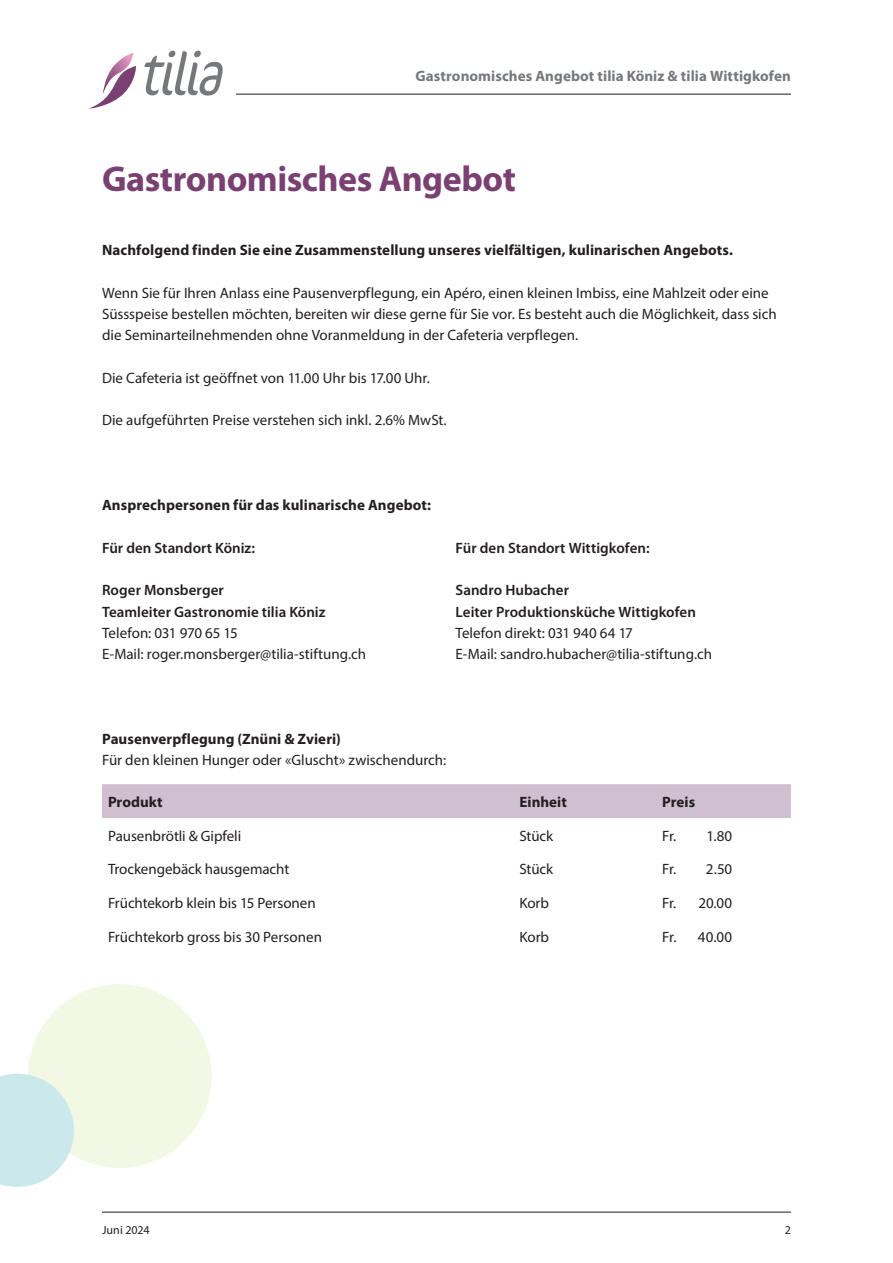
<style>
.page{position:relative;width:893px;height:1263px;background:#fff}
.page>*{position:absolute;margin:0;border:0;box-sizing:border-box;transform-origin:0 0}
.t1{font:700 36px "Myriad Pro";letter-spacing:-.015em;color:#7a4072}
.t2{font:15px/21.3px "Myriad Pro";color:#231f20}
.t3{font:700 15px "Myriad Pro";letter-spacing:.005em;color:#231f20}
.t4{font:600 15px/21.3px "Myriad Pro";color:#231f20}
.t5{font:700 15px "Myriad Pro";letter-spacing:.005em;color:#76787b}
.t6{font:12px "Myriad Pro";color:#231f20}
</style>
<div class="page">
<hr style="left:236px;top:94px;width:555px;height:1px;background:#231f20">
<hr style="left:102px;top:1212px;width:689px;height:1px;background:#231f20">
<svg style="left:88px;top:53px;width:48px;height:56px"></svg>
<svg style="left:144px;top:51px;width:79px;height:45px"></svg>
<div style="left:28px;top:984px;width:184px;height:184px;background:#f3f8e4;border-radius:50%"></div>
<svg style="left:0;top:1074px;width:74px;height:113px"></svg>
<div style="left:102px;top:784px;width:689px;height:34px;background:#d0bfd0"></div>
<p class="t5" style="left:415px;top:66px;width:377px">Gastronomisches Angebot tilia Köniz &amp; tilia Wittigkofen</p>
<h1 class="t1" style="left:102px;top:155px;width:415px">Gastronomisches Angebot</h1>
<p class="t3" style="left:102px;top:240px;width:633px">Nachfolgend finden Sie eine Zusammenstellung unseres vielfältigen, kulinarischen Angebots.</p>
<p class="t2" style="left:102px;top:282px;width:676px">Wenn Sie für Ihren Anlass eine Pausenverpflegung, ein Apéro, einen kleinen Imbiss, eine Mahlzeit oder eine<br>Süssspeise bestellen möchten, bereiten wir diese gerne für Sie vor. Es besteht auch die Möglichkeit, dass sich die Seminarteilnehmenden ohne Voranmeldung in der Cafeteria verpflegen.</p>
<p class="t2" style="left:102px;top:367px;width:329px">Die Cafeteria ist geöffnet von 11.00 Uhr bis 17.00 Uhr.</p>
<p class="t2" style="left:102px;top:409px;width:346px">Die aufgeführten Preise verstehen sich inkl. 2.6% MwSt.</p>
<p class="t3" style="left:102px;top:495px;width:331px">Ansprechpersonen für das kulinarische Angebot:</p>
<p class="t4" style="left:102px;top:537px;width:154px">Für den Standort Köniz:</p>
<p class="t4" style="left:102px;top:579px;width:225px">Roger Monsberger<br>Teamleiter Gastronomie tilia Köniz</p>
<p class="t2" style="left:102px;top:622px;width:266px">Telefon: 031 970 65 15<br>E-Mail: roger.monsberger@tilia-stiftung.ch</p>
<p class="t4" style="left:455px;top:537px;width:196px">Für den Standort Wittigkofen:</p>
<p class="t4" style="left:455px;top:579px;width:242px">Sandro Hubacher<br>Leiter Produktionsküche Wittigkofen</p>
<p class="t2" style="left:455px;top:622px;width:258px">Telefon direkt: 031 940 64 17<br>E-Mail: sandro.hubacher@tilia-stiftung.ch</p>
<p class="t3" style="left:102px;top:729px;width:240px">Pausenverpflegung (Znüni &amp; Zvieri)</p>
<p class="t2" style="left:102px;top:749px;width:346px">Für den kleinen Hunger oder «Gluscht» zwischendurch:</p>
<p class="t3" style="left:108px;top:792px;width:56px">Produkt</p>
<p class="t3" style="left:519px;top:792px;width:49px">Einheit</p>
<p class="t3" style="left:662px;top:792px;width:34px">Preis</p>
<p class="t2" style="left:108px;top:825px;width:135px">Pausenbrötli &amp; Gipfeli</p>
<p class="t2" style="left:519px;top:825px;width:35px">Stück</p>
<p class="t2" style="left:662px;top:825px;width:71px">Fr. 1.80</p>
<p class="t2" style="left:108px;top:858px;width:183px">Trockengebäck hausgemacht</p>
<p class="t2" style="left:519px;top:858px;width:35px">Stück</p>
<p class="t2" style="left:662px;top:858px;width:71px">Fr. 2.50</p>
<p class="t2" style="left:108px;top:892px;width:209px">Früchtekorb klein bis 15 Personen</p>
<p class="t2" style="left:519px;top:892px;width:31px">Korb</p>
<p class="t2" style="left:662px;top:892px;width:71px">Fr. 20.00</p>
<p class="t2" style="left:108px;top:926px;width:215px">Früchtekorb gross bis 30 Personen</p>
<p class="t2" style="left:519px;top:926px;width:31px">Korb</p>
<p class="t2" style="left:662px;top:926px;width:71px">Fr. 40.00</p>
<p class="t6" style="left:102px;top:1222px;width:49px">Juni 2024</p>
<p class="t6" style="left:785px;top:1222px;width:8px">2</p>
</div>
